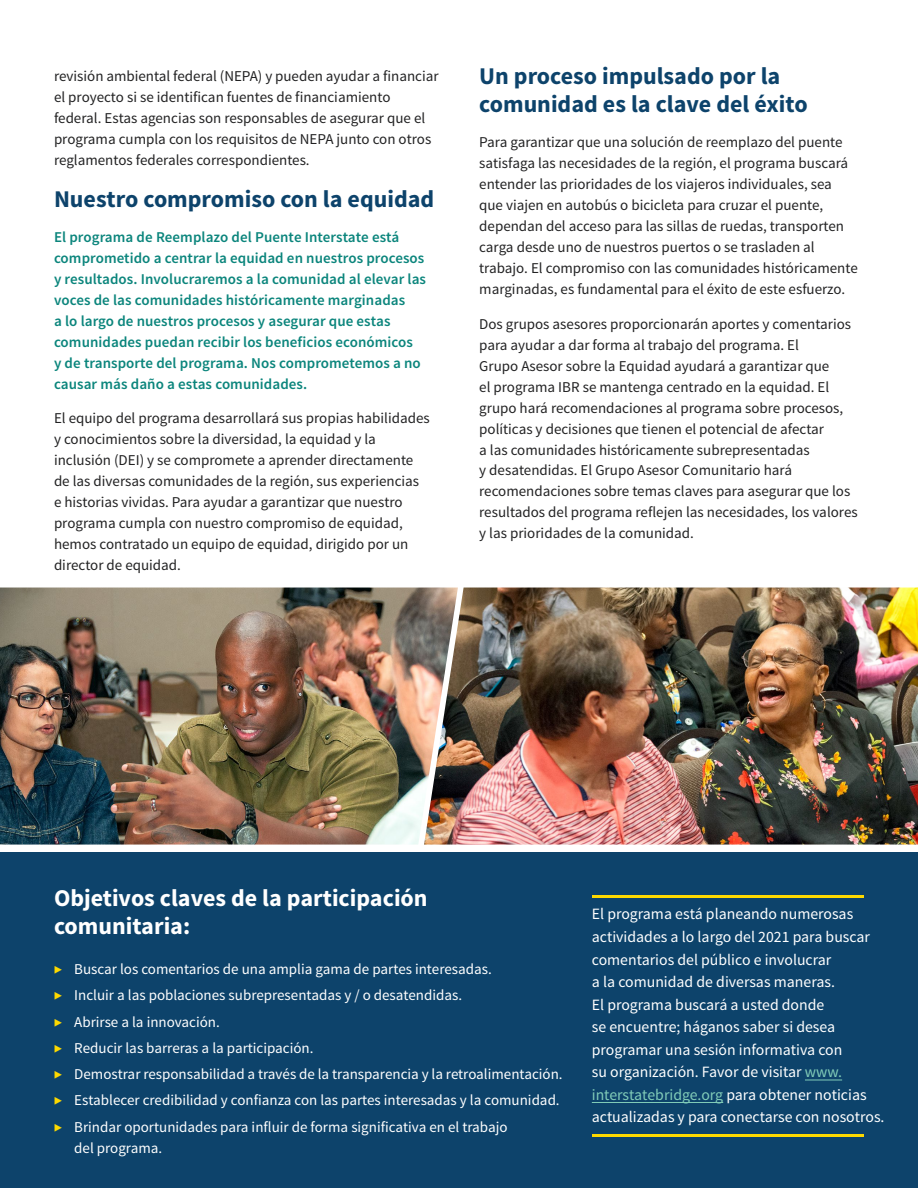
<style>
.page{position:relative;width:918px;height:1188px;background:#fff}
.page>*{position:absolute;margin:0;border:0;box-sizing:border-box;transform-origin:0 0}
.t1{font:700 24px/28.5px "Source Sans Pro";color:#0d436b}
.t2{font:700 24px/28.5px "Source Sans Pro";color:#fff}
.t3{font:15.75px/22.5px "Source Sans Pro";color:#fff}
.t4{font:15px/21px "Source Sans Pro";color:#222223}
.t5{font:15px/21px "Source Sans Pro";color:#fff}
.t6{font:600 15px/21px "Source Sans Pro";letter-spacing:.005em;color:#0b857c}
.s1{font-weight:300;color:#fdd900}
.s2{color:#81ccb8}
</style>
<div class="page">
<img style="left:0;top:588px;width:424px;height:257px">
<img style="left:424px;top:588px;width:494px;height:257px">
<div style="left:0;top:852px;width:918px;height:336px;background:#0d436b"></div>
<hr style="left:805px;top:1080px;width:37px;height:1px;background:#81ccb8">
<hr style="left:592px;top:1102px;width:131px;height:1px;background:#81ccb8">
<hr style="left:592px;top:895px;width:271px;height:3px;background:#fdd900">
<hr style="left:592px;top:1134px;width:271px;height:3px;background:#fdd900">
<p class="t4" style="left:54px;top:66px;width:386px">revisión ambiental federal (NEPA) y pueden ayudar a financiar el proyecto si se identifican fuentes de financiamiento federal. Estas agencias son responsables de asegurar que el programa cumpla con los requisitos de NEPA junto con otros reglamentos federales correspondientes.</p>
<h2 class="t1" style="left:54px;top:186px;width:382px">Nuestro compromiso con la equidad</h2>
<p class="t6" style="left:54px;top:227px;width:374px">El programa de Reemplazo del Puente Interstate está comprometido a centrar la equidad en nuestros procesos y resultados. Involucraremos a la comunidad al elevar las voces de las comunidades históricamente marginadas<br>a lo largo de nuestros procesos y asegurar que estas comunidades puedan recibir los beneficios económicos<br>y de transporte del programa. Nos comprometemos a no causar más daño a estas comunidades.</p>
<p class="t4" style="left:54px;top:408px;width:377px">El equipo del programa desarrollará sus propias habilidades y conocimientos sobre la diversidad, la equidad y la inclusión (DEI) y se compromete a aprender directamente de las diversas comunidades de la región, sus experiencias e historias vividas. Para ayudar a garantizar que nuestro programa cumpla con nuestro compromiso de equidad, hemos contratado un equipo de equidad, dirigido por un director de equidad.</p>
<h2 class="t1" style="left:479px;top:63px;width:330px">Un proceso impulsado por la comunidad es la clave del éxito</h2>
<p class="t4" style="left:479px;top:132px;width:380px">Para garantizar que una solución de reemplazo del puente satisfaga las necesidades de la región, el programa buscará entender las prioridades de los viajeros individuales, sea que viajen en autobús o bicicleta para cruzar el puente, dependan del acceso para las sillas de ruedas, transporten carga desde uno de nuestros puertos o se trasladen al trabajo. El compromiso con las comunidades históricamente marginadas, es fundamental para el éxito de este esfuerzo.</p>
<p class="t4" style="left:479px;top:313px;width:380px">Dos grupos asesores proporcionarán aportes y comentarios para ayudar a dar forma al trabajo del programa. El<br>Grupo Asesor sobre la Equidad ayudará a garantizar que<br>el programa IBR se mantenga centrado en la equidad. El grupo hará recomendaciones al programa sobre procesos, políticas y decisiones que tienen el potencial de afectar<br>a las comunidades históricamente subrepresentadas<br>y desatendidas. El Grupo Asesor Comunitario hará recomendaciones sobre temas claves para asegurar que los resultados del programa reflejen las necesidades, los valores y las prioridades de la comunidad.</p>
<h2 class="t2" style="left:54px;top:885px;width:375px">Objetivos claves de la participación comunitaria:</h2>
<p class="t5" style="left:54px;top:959px;width:439px"><span class="s1">▶</span> Buscar los comentarios de una amplia gama de partes interesadas.</p>
<p class="t5" style="left:54px;top:985px;width:410px"><span class="s1">▶</span> Incluir a las poblaciones subrepresentadas y / o desatendidas.</p>
<p class="t5" style="left:54px;top:1011px;width:167px"><span class="s1">▶</span> Abrirse a la innovación.</p>
<p class="t5" style="left:54px;top:1038px;width:261px"><span class="s1">▶</span> Reducir las barreras a la participación.</p>
<p class="t5" style="left:54px;top:1064px;width:510px"><span class="s1">▶</span> Demostrar responsabilidad a través de la transparencia y la retroalimentación.</p>
<p class="t5" style="left:54px;top:1090px;width:507px"><span class="s1">▶</span> Establecer credibilidad y confianza con las partes interesadas y la comunidad.</p>
<p class="t5" style="left:74px;top:1116px;width:435px;text-indent:-20px"><span class="s1">▶</span> Brindar oportunidades para influir de forma significativa en el trabajo del programa.</p>
<p class="t3" style="left:592px;top:903px;width:294px">El programa está planeando numerosas actividades a lo largo del 2021 para buscar comentarios del público e involucrar<br>a la comunidad de diversas maneras.<br>El programa buscará a usted donde<br>se encuentre; háganos saber si desea programar una sesión informativa con<br>su organización. Favor de visitar <span class="s2">www. interstatebridge.org</span> para obtener noticias actualizadas y para conectarse con nosotros.</p>
</div>
